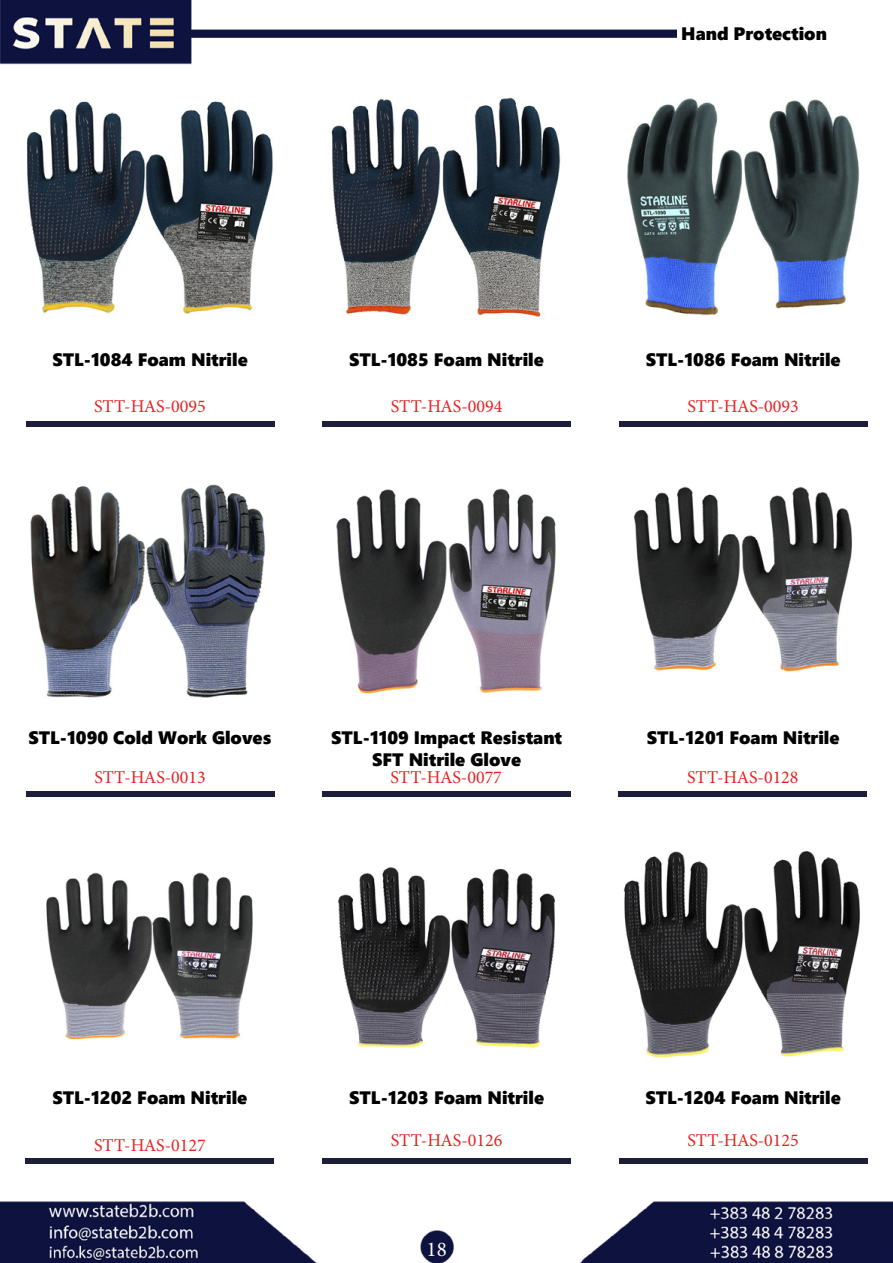
<style>
.page{position:relative;width:893px;height:1263px;background:#fff}
.page>*{position:absolute;margin:0;border:0;box-sizing:border-box;transform-origin:0 0}
.t1{font:21px "Minion Pro";color:#fff}
.t2{font:18px "Segoe UI Black";color:#000}
.t3{font:18px "Minion Pro";color:#e52321}
</style>
<div class="page">
<img style="left:0;top:0;width:893px;height:1263px">
<img style="left:26px;top:96px;width:248px;height:223px">
<img style="left:26px;top:484px;width:248px;height:213px">
<img style="left:322px;top:488px;width:249px;height:205px">
<img style="left:619px;top:486px;width:248px;height:186px">
<img style="left:618px;top:848px;width:249px;height:211px">
<img style="left:322px;top:863px;width:249px;height:185px">
<img style="left:26px;top:869px;width:248px;height:173px">
<img style="left:322px;top:94px;width:249px;height:227px">
<img style="left:619px;top:96px;width:249px;height:223px">
<div style="left:26px;top:421px;width:248px;height:6px;background:#1d1e3c"></div>
<div style="left:322px;top:421px;width:249px;height:6px;background:#1d1e3c"></div>
<div style="left:619px;top:421px;width:249px;height:6px;background:#1d1e3c"></div>
<div style="left:618px;top:791px;width:249px;height:6px;background:#1d1e3c"></div>
<div style="left:322px;top:791px;width:249px;height:6px;background:#1d1e3c"></div>
<div style="left:26px;top:791px;width:248px;height:6px;background:#1d1e3c"></div>
<div style="left:25px;top:1158px;width:249px;height:6px;background:#1d1e3c"></div>
<div style="left:322px;top:1158px;width:249px;height:6px;background:#1d1e3c"></div>
<div style="left:619px;top:1158px;width:249px;height:6px;background:#1d1e3c"></div>
<div style="left:677px;top:19px;width:73px;height:35px;background:#fff"></div>
<p class="t2" style="left:681px;top:20px;width:147px">Hand Protection</p>
<p class="t2" style="left:52px;top:347px;width:197px">STL-1084 Foam Nitrile</p>
<p class="t2" style="left:349px;top:347px;width:196px">STL-1085 Foam Nitrile</p>
<p class="t2" style="left:646px;top:347px;width:196px">STL-1086 Foam Nitrile</p>
<p class="t3" style="left:94px;top:394px;width:113px">STT-HAS-0095</p>
<p class="t3" style="left:391px;top:394px;width:113px">STT-HAS-0094</p>
<p class="t3" style="left:687px;top:394px;width:113px">STT-HAS-0093</p>
<p class="t2" style="left:28px;top:725px;width:245px">STL-1090 Cold Work Gloves</p>
<p class="t2" style="left:331px;top:725px;width:232px">STL-1109 Impact Resistant</p>
<p class="t2" style="left:647px;top:725px;width:194px">STL-1201 Foam Nitrile</p>
<p class="t2" style="left:372px;top:746px;width:150px">SFT Nitrile Glove</p>
<p class="t3" style="left:94px;top:765px;width:113px">STT-HAS-0013</p>
<p class="t3" style="left:390px;top:765px;width:113px">STT-HAS-0077</p>
<p class="t3" style="left:687px;top:765px;width:113px">STT-HAS-0128</p>
<p class="t2" style="left:52px;top:1085px;width:196px">STL-1202 Foam Nitrile</p>
<p class="t2" style="left:349px;top:1085px;width:196px">STL-1203 Foam Nitrile</p>
<p class="t2" style="left:645px;top:1085px;width:197px">STL-1204 Foam Nitrile</p>
<p class="t3" style="left:94px;top:1133px;width:113px">STT-HAS-0127</p>
<p class="t3" style="left:391px;top:1128px;width:113px">STT-HAS-0126</p>
<p class="t3" style="left:687px;top:1128px;width:113px">STT-HAS-0125</p>
<p class="t1" style="left:427px;top:1235px;width:22px">18</p>
</div>
